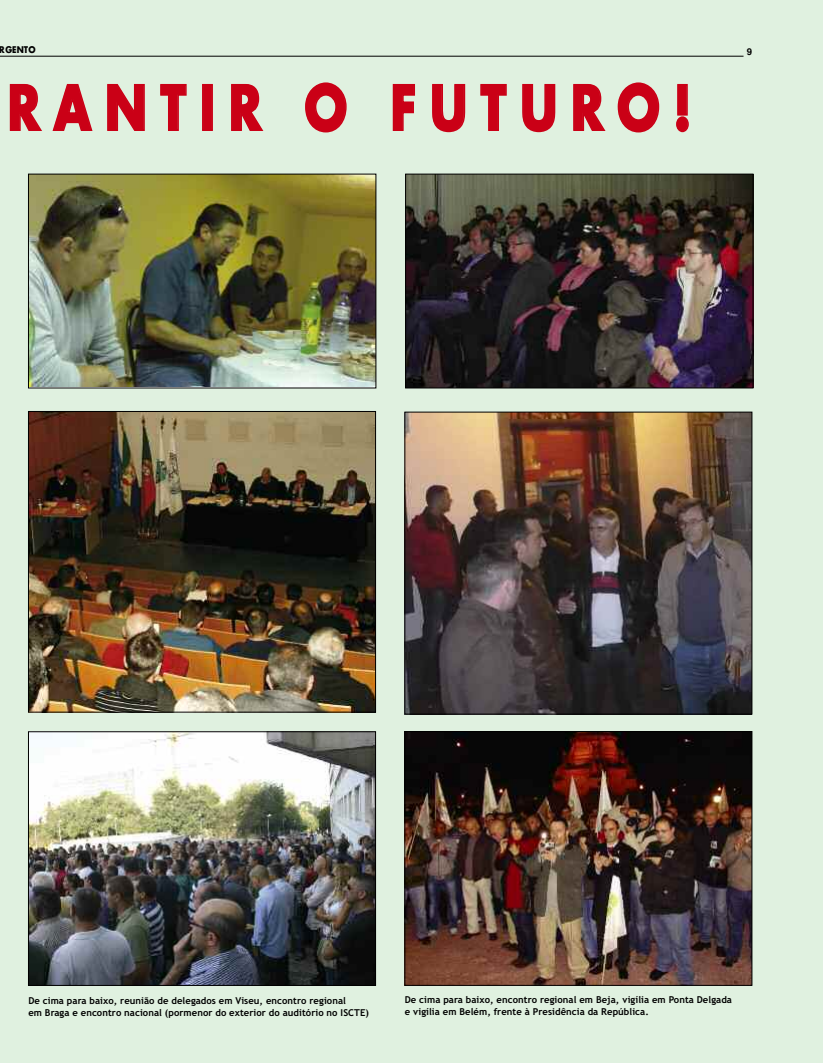
<style>
.page{position:relative;width:823px;height:1063px;background:#fff}
.page>*{position:absolute;margin:0;border:0;box-sizing:border-box;transform-origin:0 0}
.t1{font:700 60px "Futura";letter-spacing:.28em;color:#ca0016;scale:.8 1}
.t2{font:700 9.5px/12px "Trebuchet MS";letter-spacing:.005em;color:#000}
.t3{font:700 9.5px "Helvetica";color:#000}
.t4{font:700 9px "Futura";letter-spacing:.005em;color:#000;scale:.9 1}
</style>
<div class="page">
<div style="left:0;top:0;width:822px;height:1063px;background:#e0f1e0"></div>
<hr style="left:0;top:56px;width:743px;height:1px;background:#000">
<img style="left:406px;top:733px;width:343px;height:250px">
<div style="left:404px;top:731px;width:347px;height:254px;border:1px solid #000"></div>
<img style="left:30px;top:734px;width:343px;height:250px">
<div style="left:28px;top:732px;width:347px;height:254px;border:1px solid #000"></div>
<img style="left:407px;top:176px;width:343px;height:210px">
<div style="left:405px;top:174px;width:347px;height:214px;border:1px solid #000"></div>
<img style="left:30px;top:176px;width:344px;height:210px">
<div style="left:28px;top:174px;width:348px;height:214px;border:1px solid #000"></div>
<img style="left:406px;top:414px;width:343px;height:298px">
<div style="left:404px;top:412px;width:347px;height:302px;border:1px solid #000"></div>
<img style="left:30px;top:413px;width:343px;height:297px">
<div style="left:28px;top:411px;width:347px;height:301px;border:1px solid #000"></div>
<p class="t4" style="left:0;top:45px;width:41px">RGENTO</p>
<p class="t3" style="left:746px;top:46px;width:7px">9</p>
<h1 class="t1" style="left:7px;top:80px;width:856px">RANTIR O FUTURO!</h1>
<p class="t2" style="left:28px;top:994px;width:342px">De cima para baixo, reunião de delegados em Viseu, encontro regional<br>em Braga e encontro nacional (pormenor do exterior do auditório no ISCTE)</p>
<p class="t2" style="left:404px;top:994px;width:328px">De cima para baixo, encontro regional em Beja, vigília em Ponta Delgada e vigília em Belém, frente à Presidência da República.</p>
</div>
